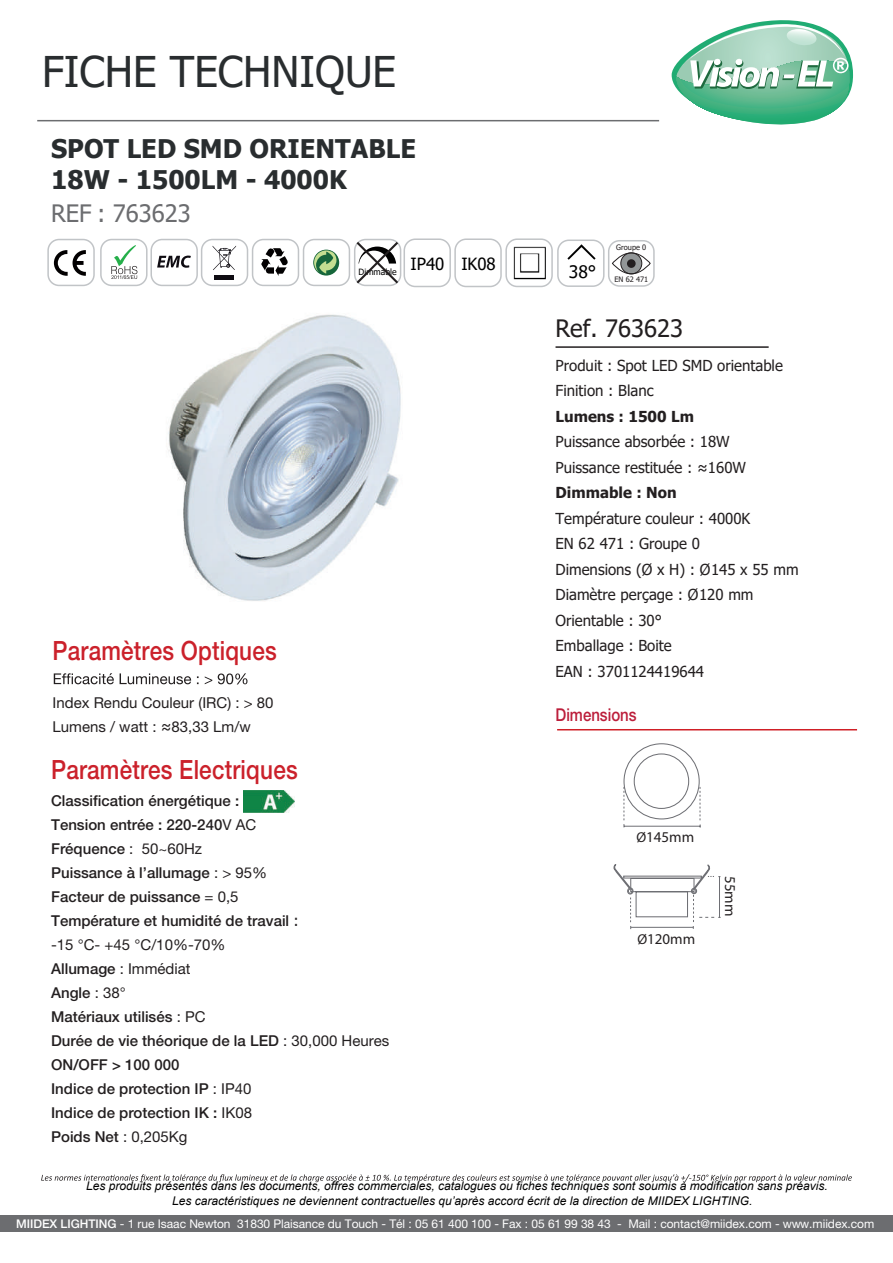
<style>
.page{position:relative;width:893px;height:1263px;background:#fff}
.page>*{position:absolute;margin:0;border:0;box-sizing:border-box;transform-origin:0 0}
.t1{font:42.3px "Tahoma";color:#292d2f}
.t2{font:500 26.55px "Helvetica Neue LT Std";letter-spacing:.01em;color:#cb212b;scale:.85 1}
.t3{font:700 25.65px/30.6px "Tahoma";color:#292d2f}
.t4{font:24px "Tahoma";color:#6c6d70}
.t5{font:24px "Tahoma";color:#231f20}
.t6{font:500 17.7px "Helvetica Neue LT Std";color:#bc1e3b;scale:.85 1}
.t7{font:15.15px/25.5px "Tahoma";color:#231f20}
.t8{font:700 15.15px "Tahoma";color:#231f20}
.t9{font:500 15px/24px "Helvetica Neue LT Std";color:#231f20}
.t10{font:15px/24px "Helvetica Neue LT Std";color:#231f20}
.t11{font:15px "Myriad Pro";color:#231f20}
.t12{font:italic 12px "Arial";color:#000001}
.t13{font:12px "Helvetica Neue LT Std";letter-spacing:-.005em;color:#fff}
.t14{font:8.7px "Tahoma";color:#000}
.t15{font:7.5px "Tahoma";color:#231f20}
.s1{font-family:"Tahoma";font-size:15.15px}
.s2{font-weight:400}
.s3{font-family:"Tahoma";font-weight:400;font-size:15.15px}
.s4{font-size:14.4px}
.s5{font-weight:500}
</style>
<div class="page">
<img style="left:111px;top:278px;width:356px;height:323px">
<div style="left:0;top:1215px;width:893px;height:16px;background:#6c6d70"></div>
<hr style="left:37px;top:120px;width:622px;height:1px;background:#6c6d70">
<svg style="left:672px;top:20px;width:181px;height:105px"></svg>
<hr style="left:555px;top:346px;width:214px;height:2px;background:#231f20">
<div style="left:303px;top:239px;width:47px;height:47px;border:1px solid #c1c4c7;border-radius:11px"></div>
<div style="left:100px;top:239px;width:48px;height:47px;border:1px solid #c1c4c7;border-radius:11px"></div>
<div style="left:47px;top:239px;width:48px;height:47px;border:1px solid #c1c4c7;border-radius:11px"></div>
<div style="left:151px;top:239px;width:46px;height:46px;background:#fff;border-radius:11px"></div>
<div style="left:150px;top:239px;width:48px;height:47px;border:1px solid #c1c4c7;border-radius:11px"></div>
<div style="left:202px;top:239px;width:45px;height:46px;background:#fff;border-radius:11px"></div>
<div style="left:201px;top:239px;width:47px;height:47px;border:1px solid #c1c4c7;border-radius:11px"></div>
<div style="left:253px;top:239px;width:45px;height:46px;background:#fff;border-radius:11px"></div>
<div style="left:252px;top:239px;width:47px;height:47px;border:1px solid #c1c4c7;border-radius:11px"></div>
<svg style="left:54px;top:250px;width:32px;height:26px"></svg>
<svg style="left:157px;top:256px;width:34px;height:12px"></svg>
<svg style="left:213px;top:246px;width:23px;height:24px"></svg>
<div style="left:214px;top:275px;width:20px;height:5px;background:#0f0c12"></div>
<svg style="left:261px;top:248px;width:27px;height:28px"></svg>
<svg style="left:313px;top:250px;width:26px;height:26px"></svg>
<div style="left:354px;top:239px;width:47px;height:47px;border:1px solid #c1c4c7;border-radius:11px"></div>
<div style="left:403px;top:238px;width:48px;height:49px;border:1px solid #c1c4c7;border-radius:11px"></div>
<div style="left:454px;top:238px;width:48px;height:49px;border:1px solid #c1c4c7;border-radius:11px"></div>
<svg style="left:354px;top:240px;width:46px;height:46px"></svg>
<svg style="left:623px;top:743px;width:78px;height:85px"></svg>
<div style="left:505px;top:238px;width:48px;height:49px;border:1px solid #c1c4c7;border-radius:11px"></div>
<img style="left:506px;top:239px;width:46px;height:46px">
<svg style="left:54px;top:673px;width:193px;height:11px"></svg>
<img style="left:243px;top:790px;width:52px;height:22px">
<div style="left:557px;top:239px;width:48px;height:48px;border:1px solid #c1c4c7;border-radius:11px"></div>
<svg style="left:111px;top:245px;width:26px;height:34px"></svg>
<div style="left:608px;top:240px;width:47px;height:47px;border:1px solid #c1c4c7;border-radius:11px"></div>
<div style="left:620px;top:252px;width:22px;height:22px;background:#929697;border:1px solid #231f20;border-radius:50%"></div>
<div style="left:612px;top:252px;width:38px;height:22px;border:1px solid #231f20;border-radius:50%"></div>
<div style="left:627px;top:259px;width:9px;height:9px;background:#231f20;border-radius:50%"></div>
<hr style="left:557px;top:729px;width:300px;height:1px;background:#d01f26">
<svg style="left:41px;top:1174px;width:811px;height:8px"></svg>
<svg style="left:613px;top:864px;width:108px;height:65px"></svg>
<hr style="left:631px;top:927px;width:62px;height:1px;background:#6e6f74">
<svg style="left:567px;top:244px;width:29px;height:16px"></svg>
<h1 class="t1" style="left:42px;top:43px;width:356px">FICHE TECHNIQUE</h1>
<h3 class="t3" style="left:51px;top:135px;width:366px">SPOT LED SMD ORIENTABLE<br>18W - 1500LM - 4000K</h3>
<h3 class="t4" style="left:51px;top:197px;width:141px">REF : 763623</h3>
<p class="t14" style="left:358px;top:266px;width:139px">Dimmable <sup>IP40</sup> <sup>IK08</sup></p>
<h2 class="t2" style="left:53px;top:635px;width:265px">Paramètres Optiques</h2>
<p class="t10" style="left:53px;top:691px;width:222px">Index Rendu Couleur (IRC) : &gt; 80<br>Lumens / watt : <span class="s1">≈</span>83,33 Lm/w</p>
<h2 class="t2" style="left:51px;top:754px;width:292px">Paramètres Electriques</h2>
<p class="t9" style="left:51px;top:789px;width:340px">Classification énergétique :<br>Tension entrée : 220-240<span class="s2">V AC<br></span>Fréquence <span class="s2">: 50~60Hz<br></span>Puissance à l’allumage <span class="s2">: &gt; 95%<br></span>Facteur de puissance <span class="s2">= 0,5<br></span>Température et humidité de travail <span class="s3">:<br></span><span class="s2">-15 °C- +45 °C/10%-70%<br></span>Allumage <span class="s2">: Immédiat<br></span>Angle <span class="s2">: 38°<br></span>Matériaux utilisés <span class="s2">: PC<br></span>Durée de vie théorique de la LED <span class="s2">: 30,000 Heures<br></span>ON/OFF &gt; 100 000<br>Indice de protection IP <span class="s2">: IP40<br></span>Indice de protection IK : <span class="s2">IK08<br></span>Poids Net <span class="s2">: 0,205Kg</span></p>
<p class="t15" style="left:616px;top:242px;width:32px">Groupe 0</p>
<p class="t15" style="left:614px;top:274px;width:35px">EN 62 471</p>
<h3 class="t5" style="left:555px;top:312px;width:129px">Ref. 763623</h3>
<p class="t7" style="left:555px;top:353px;width:229px">Produit : Spot LED SMD orientable<br>Finition : Blanc</p>
<p class="t8" style="left:555px;top:406px;width:140px">Lumens : 1500 Lm</p>
<p class="t7" style="left:555px;top:430px;width:192px">Puissance absorbée : 18W<br>Puissance restituée : ≈160W</p>
<p class="t8" style="left:555px;top:482px;width:123px">Dimmable : Non</p>
<p class="t7" style="left:555px;top:506px;width:245px">Température couleur : 4000K<br>EN 62 471 : Groupe 0<br>Dimensions (Ø x H) : Ø145 x 55 mm<br>Diamètre perçage : Ø120 mm<br>Orientable : 30°<br>Emballage : Boite<br>EAN : 3701124419644</p>
<p class="t6" style="left:555px;top:704px;width:97px">Dimensions</p>
<p class="t11" style="left:636px;top:828px;width:59px"><span class="s4">Ø</span>145mm</p>
<p class="t11" style="left:637px;top:930px;width:59px"><span class="s4">Ø</span>120mm</p>
<p class="t11" style="left:739px;top:876px;width:42px;rotate:90deg">55mm</p>
<p class="t12" style="left:86px;top:1178px;width:743px">Les produits présentés dans les documents, offres commerciales, catalogues ou fiches techniques sont soumis à modification sans préavis.</p>
<p class="t12" style="left:172px;top:1193px;width:582px">Les caractéristiques ne deviennent contractuelles qu’après accord écrit de la direction de MIIDEX LIGHTING.</p>
<p class="t13" style="left:16px;top:1216px;width:859px"><span class="s5">MIIDEX LIGHTING</span> - 1 rue Isaac Newton 31830 Plaisance du Touch - Tél : 05 61 400 100 - Fax : 05 61 99 38 43 - Mail : contact@miidex.com - www.miidex.com</p>
</div>
